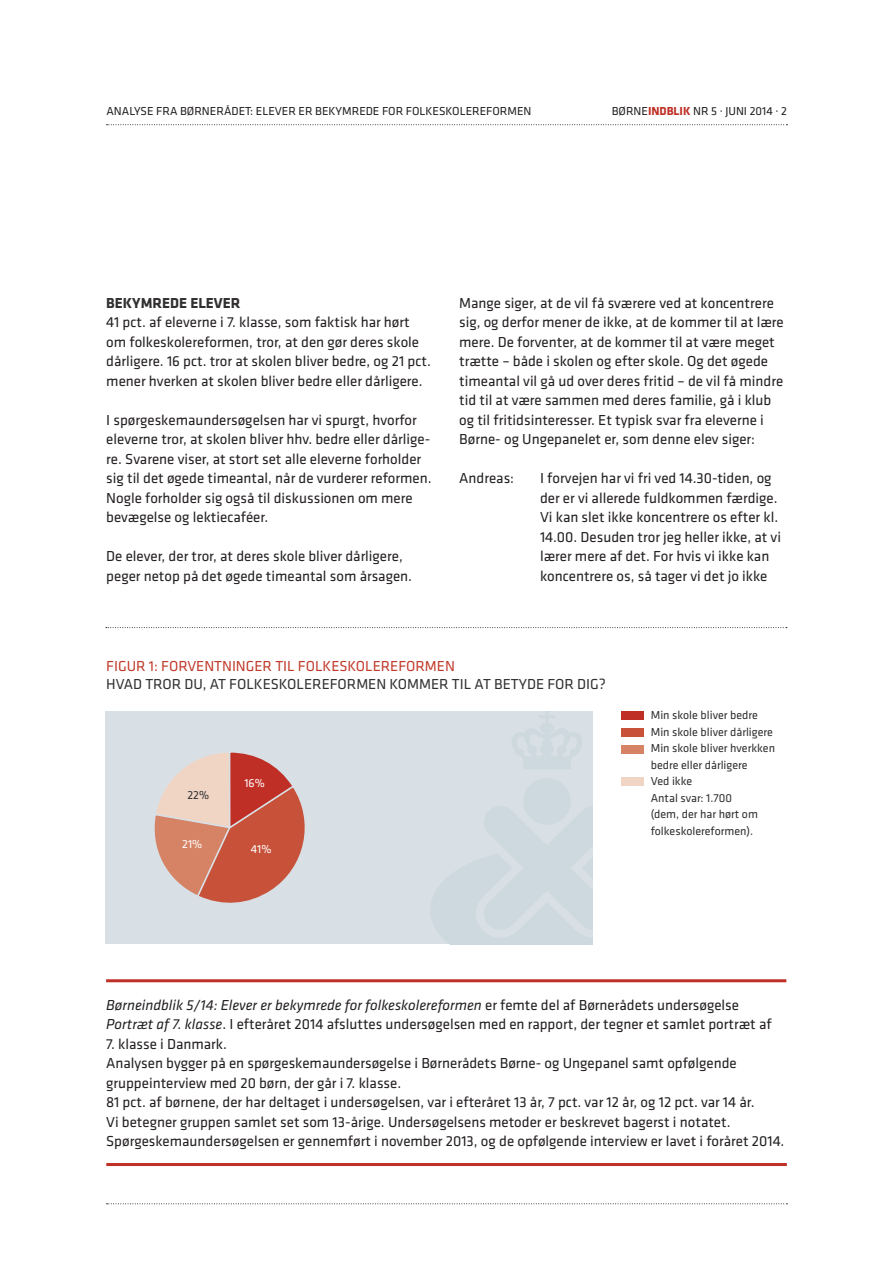
<style>
.page{position:relative;width:893px;height:1263px;background:#fff}
.page>*{position:absolute;margin:0;border:0;box-sizing:border-box;transform-origin:0 0}
.BR_Klavika_10_13{font:15px/19.5px "Klavika";color:#231f20}
.BR_Klavika_10_13_int{font:15px/19.5px "Klavika";color:#231f20}
.TABEL_RU{font:15px "Klavika";color:#312f30}
.TABEL_RU-2{font:15px "Klavika";color:#c13a2b}
.MR_Klavika_Bold_10_1{font:700 15px "Klavika";color:#312f30}
.TABEL_BR{font:12px/16.5px "Klavika";color:#312f30}
.t1{font:12px "Klavika";color:#231f20}
.TABEL_BR-2{font:12px "Klavika";color:#fff}
.s1{font-weight:700;color:#bf2f26}
.s2{font-style:italic}
</style>
<div class="page">
<svg style="left:106px;top:124px;width:681px;height:1px"></svg>
<svg style="left:106px;top:1203px;width:681px;height:1px"></svg>
<hr style="left:106px;top:979px;width:680px;height:3px;background:#bf2f26">
<hr style="left:106px;top:1163px;width:681px;height:3px;background:#bf2f26">
<svg style="left:106px;top:627px;width:681px;height:1px"></svg>
<div style="left:621px;top:711px;width:23px;height:8px;background:#bf2f26"></div>
<div style="left:621px;top:777px;width:23px;height:8px;background:#f0d5c5"></div>
<div style="left:621px;top:728px;width:23px;height:8px;background:#c75239"></div>
<div style="left:621px;top:745px;width:23px;height:8px;background:#d68264"></div>
<div style="left:106px;top:711px;width:487px;height:233px;background:#d8e0e6"></div>
<svg style="left:154px;top:752px;width:151px;height:151px"></svg>
<p class="t1" style="left:106px;top:105px;width:426px">ANALYSE FRA BØRNERÅDET: ELEVER ER BEKYMREDE FOR FOLKESKOLEREFORMEN</p>
<p class="t1" style="left:612px;top:105px;width:177px">BØRNE<span class="s1">INDBLIK</span> NR 5 · JUNI 2014 · 2</p>
<p class="MR_Klavika_Bold_10_1" style="left:106px;top:294px;width:136px">BEKYMREDE ELEVER</p>
<p class="BR_Klavika_10_13" style="left:106px;top:313px;width:326px">41 pct. af eleverne i 7. klasse, som faktisk har hørt om folkeskolereformen, tror, at den gør deres skole dårligere. 16 pct. tror at skolen bliver bedre, og 21 pct. mener hverken at skolen bliver bedre eller dårligere.</p>
<p class="BR_Klavika_10_13" style="left:106px;top:410px;width:327px">I spørgeskemaundersøgelsen har vi spurgt, hvorfor eleverne tror, at skolen bliver hhv. bedre eller dårlige&shy;re. Svarene viser, at stort set alle eleverne forholder sig til det øgede timeantal, når de vurderer reformen.<br>Nogle forholder sig også til diskussionen om mere bevægelse og lektiecaféer.</p>
<p class="BR_Klavika_10_13" style="left:106px;top:547px;width:307px">De elever, der tror, at deres skole bliver dårligere, peger netop på det øgede timeantal som årsagen.</p>
<p class="BR_Klavika_10_13" style="left:459px;top:293px;width:326px">Mange siger, at de vil få sværere ved at koncentrere sig, og derfor mener de ikke, at de kommer til at lære mere. De forventer, at de kommer til at være meget trætte – både i skolen og efter skole. Og det øgede timeantal vil gå ud over deres fritid – de vil få mindre tid til at være sammen med deres familie, gå i klub og til fritidsinteresser. Et typisk svar fra eleverne i Børne- og Ungepanelet er, som denne elev siger:</p>
<p class="BR_Klavika_10_13_int" style="left:459px;top:469px;width:56px">Andreas:</p>
<p class="BR_Klavika_10_13_int" style="left:540px;top:469px;width:242px">I forvejen har vi fri ved 14.30-tiden, og der er vi allerede fuldkommen færdige.<br>Vi kan slet ikke koncentrere os efter kl.<br>14.00. Desuden tror jeg heller ikke, at vi lærer mere af det. For hvis vi ikke kan koncentrere os, så tager vi det jo ikke</p>
<p class="TABEL_RU-2" style="left:106px;top:657px;width:350px">FIGUR 1: FORVENTNINGER TIL FOLKESKOLEREFORMEN</p>
<p class="TABEL_RU" style="left:106px;top:675px;width:501px">HVAD TROR DU, AT FOLKESKOLEREFORMEN KOMMER TIL AT BETYDE FOR DIG?</p>
<p class="TABEL_BR" style="left:187px;top:787px;width:23px">22%</p>
<p class="TABEL_BR-2" style="left:182px;top:837px;width:22px">21%</p>
<p class="TABEL_BR-2" style="left:244px;top:777px;width:22px">16%</p>
<p class="TABEL_BR-2" style="left:251px;top:843px;width:22px">41%</p>
<p class="TABEL_BR" style="left:651px;top:707px;width:109px">Min skole bliver bedre</p>
<p class="TABEL_BR" style="left:651px;top:724px;width:124px">Min skole bliver dårligere</p>
<p class="TABEL_BR" style="left:651px;top:740px;width:126px">Min skole bliver hverkken bedre eller dårligere</p>
<p class="TABEL_BR" style="left:651px;top:773px;width:43px">Ved ikke</p>
<p class="TABEL_BR" style="left:651px;top:790px;width:83px">Antal svar: 1.700</p>
<p class="TABEL_BR" style="left:651px;top:806px;width:109px">(dem, der har hørt om folkeskolereformen).</p>
<p class="BR_Klavika_10_13" style="left:106px;top:995px;width:667px"><span class="s2">Børneindblik 5/14: Elever er bekymrede for folkeskolereformen</span> er femte del af Børnerådets undersøgelse<br><span class="s2">Portræt af 7. klasse</span>. I efteråret 2014 afsluttes undersøgelsen med en rapport, der tegner et samlet portræt af</p>
<p class="BR_Klavika_10_13" style="left:106px;top:1034px;width:122px">7. klasse i Danmark.</p>
<p class="BR_Klavika_10_13" style="left:106px;top:1054px;width:632px">Analysen bygger på en spørgeskemaundersøgelse i Børnerådets Børne- og Ungepanel samt opfølgende gruppeinterview med 20 børn, der går i 7. klasse.</p>
<p class="BR_Klavika_10_13" style="left:106px;top:1093px;width:650px">81 pct. af børnene, der har deltaget i undersøgelsen, var i efteråret 13 år, 7 pct. var 12 år, og 12 pct. var 14 år.<br>Vi betegner gruppen samlet set som 13-årige. Undersøgelsens metoder er beskrevet bagerst i notatet.</p>
<p class="BR_Klavika_10_13" style="left:106px;top:1132px;width:680px">Spørgeskemaundersøgelsen er gennemført i november 2013, og de opfølgende interview er lavet i foråret 2014.</p>
</div>
